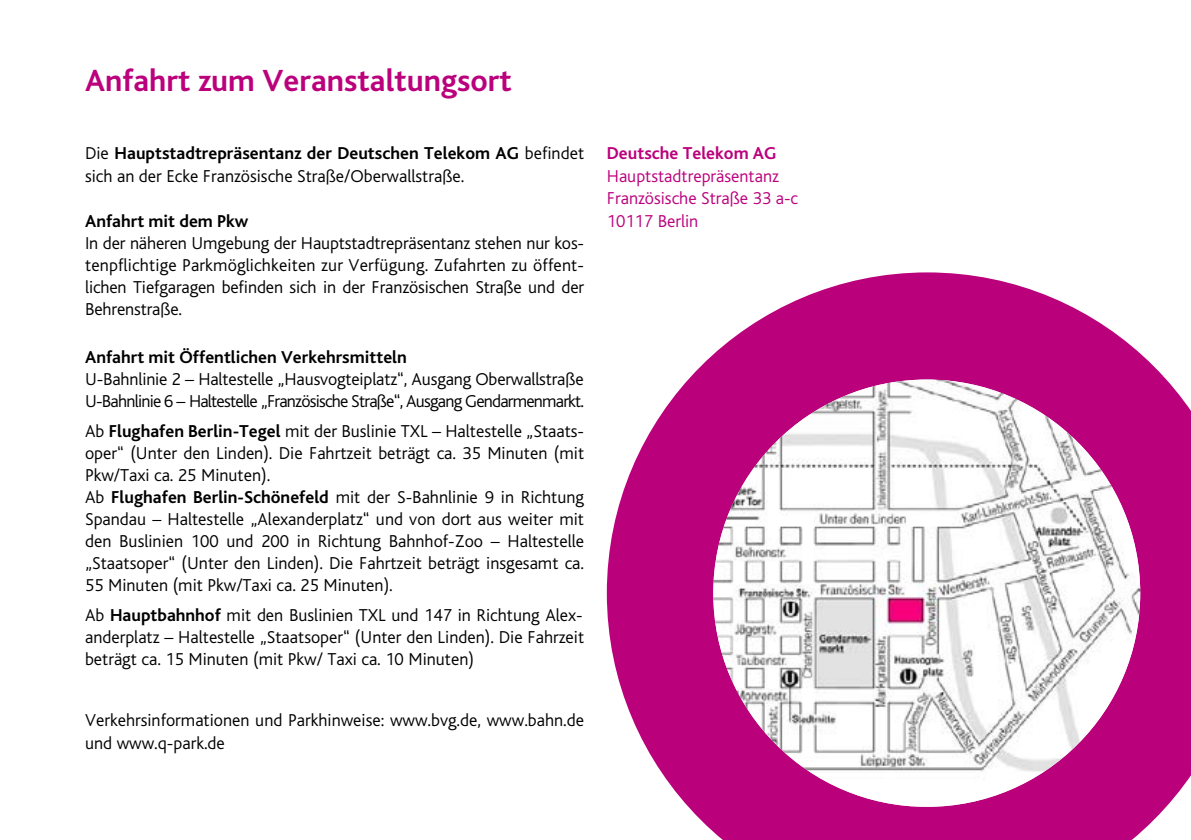
<style>
.page{position:relative;width:1191px;height:840px;background:#fff}
.page>*{position:absolute;margin:0;border:0;box-sizing:border-box;transform-origin:0 0}
.t1{font:700 32px "Bliss";color:#bb007c}
.t2{font:300 18px/22px "Bliss";color:#000}
.t3{font:300 18px/22px "Bliss";letter-spacing:-.045em;color:#000}
.t4{font:300 18px/22.6px "Bliss";color:#bb007c}
.t5{font:700 18px "Bliss";color:#000}
.t6{font:700 18px "Bliss";color:#bb007c}
.s1{font-weight:700}
</style>
<div class="page">
<svg style="left:607px;top:272px;width:584px;height:567px;fill:#bb007c"></svg>
<img style="left:713px;top:379px;width:427px;height:427px;border-radius:213px">
<h1 class="t1" style="left:85px;top:64px;width:428px">Anfahrt zum Veranstaltungsort</h1>
<p class="t2" style="left:85px;top:142px;width:500px;line-height:22.6px">Die <span class="s1">Hauptstadtrepräsentanz der Deutschen Telekom AG</span> befindet sich an der Ecke Französische Straße/Oberwallstraße.</p>
<p class="t5" style="left:85px;top:212px;width:165px">Anfahrt mit dem Pkw</p>
<p class="t2" style="left:85px;top:232px;width:500px;text-align:justify">In der näheren Umgebung der Hauptstadtrepräsentanz stehen nur kos&shy;tenpflichtige Parkmöglichkeiten zur Verfügung. Zufahrten zu öffent&shy;lichen Tiefgaragen befinden sich in der Französischen Straße und der Behrenstraße.</p>
<p class="t5" style="left:85px;top:348px;width:323px">Anfahrt mit Öffentlichen Verkehrsmitteln</p>
<p class="t3" style="left:85px;top:368px;width:500px">U-Bahnlinie 2 – Haltestelle „Hausvogteiplatz“, Ausgang Oberwallstraße<br>U-Bahnlinie 6 – Haltestelle „Französische Straße“, Ausgang Gendarmenmarkt.</p>
<p class="t2" style="left:85px;top:420px;width:500px">Ab <span class="s1">Flughafen Berlin-Tegel</span> mit der Buslinie TXL – Haltestelle „Staats&shy;oper“ (Unter den Linden). Die Fahrtzeit beträgt ca. 35 Minuten (mit Pkw/Taxi ca. 25 Minuten).<br>Ab <span class="s1">Flughafen Berlin-Schönefeld</span> mit der S-Bahnlinie 9 in Richtung Spandau – Haltestelle „Alexanderplatz“ und von dort aus weiter mit den Buslinien 100 und 200 in Richtung Bahnhof-Zoo – Haltestelle „Staatsoper“ (Unter den Linden). Die Fahrtzeit beträgt insgesamt ca.<br>55 Minuten (mit Pkw/Taxi ca. 25 Minuten).</p>
<p class="t2" style="left:85px;top:604px;width:500px;text-align:justify">Ab <span class="s1">Hauptbahnhof</span> mit den Buslinien TXL und 147 in Richtung Alex&shy;anderplatz – Haltestelle „Staatsoper“ (Unter den Linden). Die Fahrzeit beträgt ca. 15 Minuten (mit Pkw/ Taxi ca. 10 Minuten)</p>
<p class="t2" style="left:85px;top:709px;width:500px;line-height:22.6px">Verkehrsinformationen und Parkhinweise: www.bvg.de, www.bahn.de und www.q-park.de</p>
<p class="t6" style="left:607px;top:143px;width:171px">Deutsche Telekom AG</p>
<p class="t4" style="left:607px;top:165px;width:193px">Hauptstadtrepräsentanz<br>Französische Straße 33 a-c<br>10117 Berlin</p>
</div>
